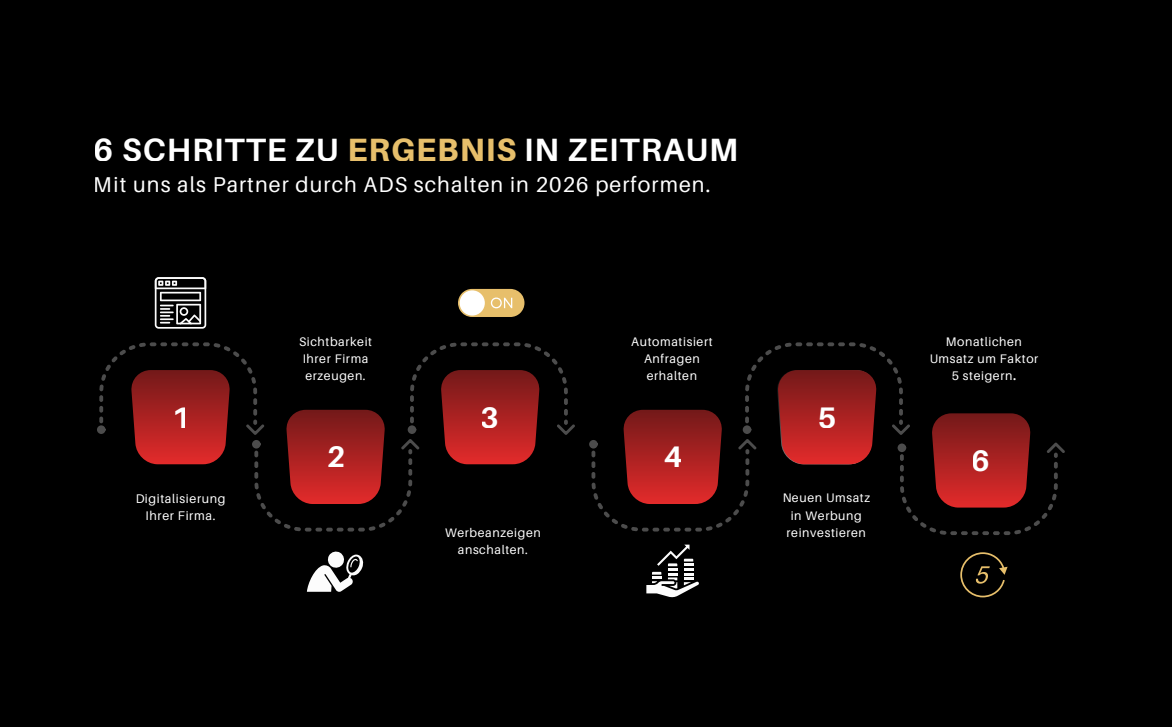
<style>
.page{position:relative;width:1172px;height:727px;background:#000}
.page>*{position:absolute;margin:0;border:0;box-sizing:border-box;transform-origin:0 0}
.t1{font:700 32.25px "Aileron";letter-spacing:.03em;color:#fff}
.t2{font:700 29.69px "Aileron";color:#fff}
.t3{font:21.44px "Aileron";letter-spacing:.05em;color:#fff}
.t4{font:12.5px/17.3px "Aileron";letter-spacing:.05em;color:#fff;text-align:center}
.t5{font:12.38px/17.2px "Aileron";letter-spacing:.05em;color:#fff;text-align:center}
.s1{font-weight:800;color:#e7bf6b}
.s2{font-weight:700}
</style>
<div class="page">
<svg style="left:97px;top:342px;width:478px;height:189px"></svg>
<svg style="left:441px;top:370px;width:98px;height:94px;background:#9b1e1e"></svg>
<svg style="left:286px;top:410px;width:99px;height:94px;background:#9a1e1e"></svg>
<svg style="left:155px;top:277px;width:51px;height:51px"></svg>
<svg style="left:307px;top:551px;width:57px;height:40px"></svg>
<svg style="left:458px;top:289px;width:66px;height:28px;background:#dac28f"></svg>
<svg style="left:646px;top:544px;width:53px;height:53px"></svg>
<svg style="left:960px;top:552px;width:47px;height:45px"></svg>
<svg style="left:589px;top:342px;width:476px;height:193px"></svg>
<svg style="left:932px;top:413px;width:98px;height:94px;background:#9b1e1e"></svg>
<svg style="left:778px;top:370px;width:98px;height:94px;background:#9c1f1f"></svg>
<h1 class="t1" style="left:94px;top:129px;width:646px">6 SCHRITTE ZU <span class="s1">ERGEBNIS</span> IN ZEITRAUM</h1>
<h3 class="t3" style="left:94px;top:171px;width:618px">Mit uns als Partner durch ADS schalten in 2026 performen.</h3>
<h2 class="t2" style="left:171px;top:399px;width:20px">1</h2>
<p class="t4" style="left:135px;top:489px;width:92px">Digitalisierung<br>Ihrer Firma.</p>
<p class="t5" style="left:299px;top:332px;width:75px">Sichtbarkeit<br>Ihrer Firma erzeugen.</p>
<h2 class="t2" style="left:481px;top:399px;width:20px">3</h2>
<p class="t5" style="left:631px;top:332px;width:83px">Automatisiert<br>Anfragen erhalten</p>
<h2 class="t2" style="left:326px;top:438px;width:20px">2</h2>
<h2 class="t2" style="left:663px;top:438px;width:20px">4</h2>
<p class="t5" style="left:445px;top:523px;width:97px">Werbeanzeigen anschalten.</p>
<h2 class="t2" style="left:817px;top:399px;width:20px">5</h2>
<p class="t5" style="left:782px;top:489px;width:89px">Neuen Umsatz in Werbung reinvestieren</p>
<p class="t5" style="left:929px;top:333px;width:110px;line-height:16.9px">Monatlichen<br>Umsatz um Faktor<br>5 steigern<span class="s2">.</span></p>
<h2 class="t2" style="left:972px;top:442px;width:20px">6</h2>
</div>
